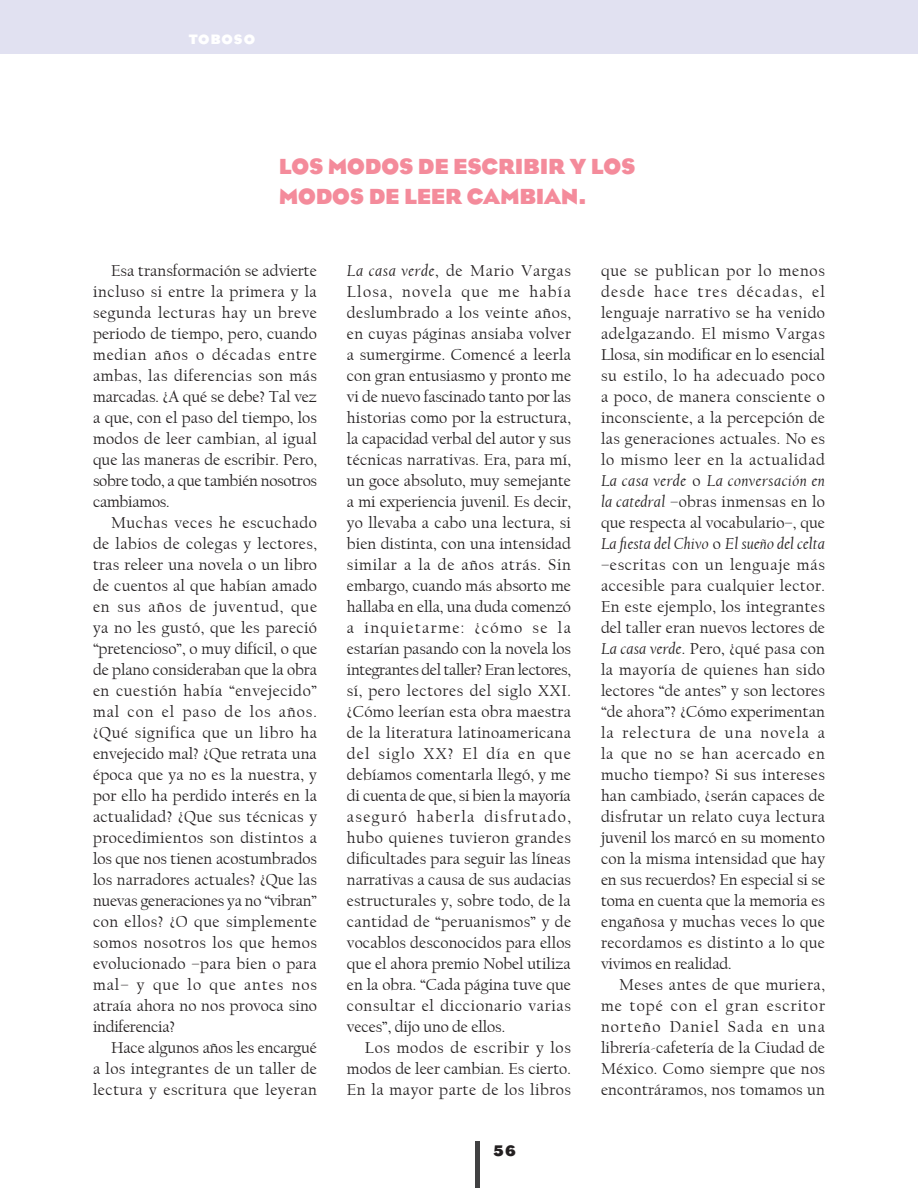
<style>
.page{position:relative;width:918px;height:1188px;background:#fff}
.page>*{position:absolute;margin:0;border:0;box-sizing:border-box;transform-origin:0 0}
.balazos{font:700 22.5px/30px "Eagle";letter-spacing:-.01em;color:#f48b9b}
.t1{font:16.5px/21px "Californian FB";letter-spacing:.01em;color:#231f20;text-align:justify}
.numeracíon{font:700 13.5px "OPTI Eagle";color:#231f20}
.t2{font:700 12px "OPTI Eagle";letter-spacing:.1em;color:#fff}
.s1{font-style:italic}
</style>
<div class="page">
<div style="left:0;top:0;width:918px;height:54px;background:#e1e1f1"></div>
<hr style="left:476px;top:1142px;width:4px;height:46px;background:#414142">
<p class="t2" style="left:189px;top:30px;width:68px">TOBOSO</p>
<p class="balazos" style="left:279px;top:152px;width:358px">LOS MODOS DE ESCRIBIR Y LOS<br>MODOS DE LEER CAMBIAN.</p>
<p class="t1" style="left:93px;top:260px;width:226px;text-indent:18px">Esa transformación se advierte incluso si entre la primera y la segunda lecturas hay un breve periodo de tiempo, pero, cuando median años o décadas entre ambas, las diferencias son más marcadas. ¿A qué se debe? Tal vez a que, con el paso del tiempo, los modos de leer cambian, al igual que las maneras de escribir. Pero, sobre todo, a que también nosotros cambiamos.</p>
<p class="t1" style="left:93px;top:512px;width:226px;text-indent:18px">Muchas veces he escuchado de labios de colegas y lectores, tras releer una novela o un libro de cuentos al que habían amado en sus años de juventud, que ya no les gustó, que les pareció “pretencioso”, o muy difícil, o que de plano consideraban que la obra en cuestión había “envejecido” mal con el paso de los años. ¿Qué significa que un libro ha envejecido mal? ¿Que retrata una época que ya no es la nuestra, y por ello ha perdido interés en la actualidad? ¿Que sus técnicas y procedimientos son distintos a los que nos tienen acostumbrados los narradores actuales? ¿Que las nuevas generaciones ya no “vibran” con ellos? ¿O que simplemente somos nosotros los que hemos evolucionado –para bien o para mal– y que lo que antes nos atraía ahora no nos provoca sino indiferencia?</p>
<p class="t1" style="left:93px;top:1037px;width:226px;text-indent:18px">Hace algunos años les encargué a los integrantes de un taller de lectura y escritura que leyeran</p>
<p class="t1" style="left:347px;top:260px;width:226px"><span class="s1">La casa verde</span>, de Mario Vargas Llosa, novela que me había deslumbrado a los veinte años, en cuyas páginas ansiaba volver a sumergirme. Comencé a leerla con gran entusiasmo y pronto me vi de nuevo fascinado tanto por las historias como por la estructura, la capacidad verbal del autor y sus técnicas narrativas. Era, para mí, un goce absoluto, muy semejante a mi experiencia juvenil. Es decir, yo llevaba a cabo una lectura, si bien distinta, con una intensidad similar a la de años atrás. Sin embargo, cuando más absorto me hallaba en ella, una duda comenzó a inquietarme: ¿cómo se la estarían pasando con la novela los integrantes del taller? Eran lectores, sí, pero lectores del siglo XXI. ¿Cómo leerían esta obra maestra de la literatura latinoamericana del siglo XX? El día en que debíamos comentarla llegó, y me di cuenta de que, si bien la mayoría aseguró haberla disfrutado, hubo quienes tuvieron grandes dificultades para seguir las líneas narrativas a causa de sus audacias estructurales y, sobre todo, de la cantidad de “peruanismos” y de vocablos desconocidos para ellos que el ahora premio Nobel utiliza en la obra. “Cada página tuve que consultar el diccionario varias veces”, dijo uno de ellos.</p>
<p class="t1" style="left:347px;top:1037px;width:225px;text-indent:18px">Los modos de escribir y los modos de leer cambian. Es cierto.<br>En la mayor parte de los libros</p>
<p class="numeracíon" style="left:492px;top:1141px;width:26px">56</p>
<p class="t1" style="left:601px;top:260px;width:226px">que se publican por lo menos desde hace tres décadas, el lenguaje narrativo se ha venido adelgazando. El mismo Vargas Llosa, sin modificar en lo esencial su estilo, lo ha adecuado poco a poco, de manera consciente o inconsciente, a la percepción de las generaciones actuales. No es lo mismo leer en la actualidad <span class="s1">La casa verde</span> o <span class="s1">La conversación en la catedral</span> –obras inmensas en lo que respecta al vocabulario–, que <span class="s1">La fiesta del Chivo</span> o <span class="s1">El sueño del celta </span>–escritas con un lenguaje más accesible para cualquier lector.<br>En este ejemplo, los integrantes del taller eran nuevos lectores de <span class="s1">La casa verde</span>. Pero, ¿qué pasa con la mayoría de quienes han sido lectores “de antes” y son lectores “de ahora”? ¿Cómo experimentan la relectura de una novela a la que no se han acercado en mucho tiempo? Si sus intereses han cambiado, ¿serán capaces de disfrutar un relato cuya lectura juvenil los marcó en su momento con la misma intensidad que hay en sus recuerdos? En especial si se toma en cuenta que la memoria es engañosa y muchas veces lo que recordamos es distinto a lo que vivimos en realidad.</p>
<p class="t1" style="left:601px;top:974px;width:226px;text-indent:18px">Meses antes de que muriera, me topé con el gran escritor norteño Daniel Sada en una librería-cafetería de la Ciudad de México. Como siempre que nos encontráramos, nos tomamos un</p>
</div>
